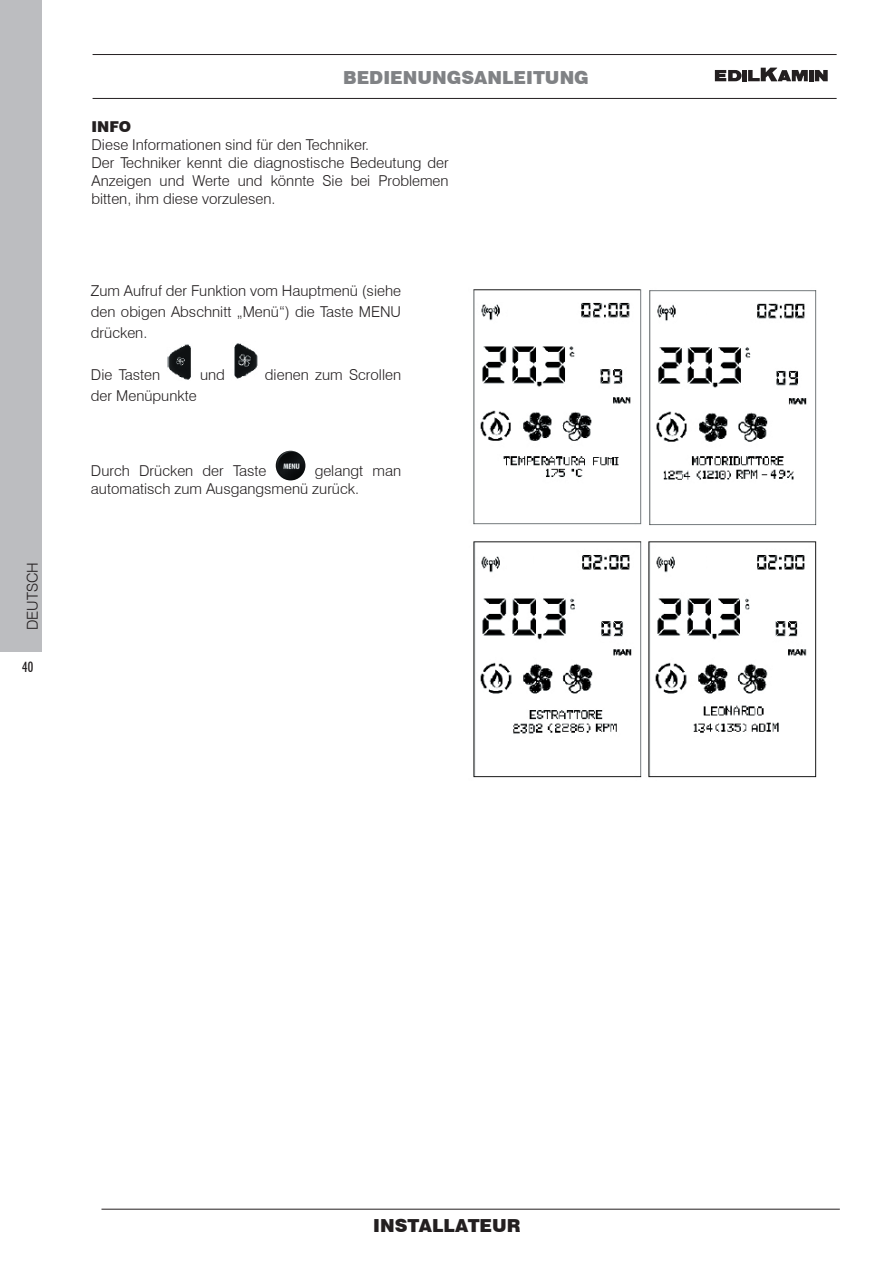
<style>
.page{position:relative;width:893px;height:1263px;background:#fff}
.page>*{position:absolute;margin:0;border:0;box-sizing:border-box;transform-origin:0 0}
.t1{font:900 18px "Swiss 721 BT";color:#808285}
.t2{font:900 18px "Swiss 721 BT";color:#231f20}
.t3{font:300 15px/18px "Swiss 721 BT";color:#231f20}
.t4{font:900 15px "Swiss 721 BT";color:#231f20}
.t5{font:500 condensed 14.25px "Futura BT";color:#231f20}
</style>
<div class="page">
<div style="left:0;top:0;width:42px;height:652px;background:#bcbdc0"></div>
<hr style="left:101px;top:1209px;width:739px;height:1px;background:#231f20">
<hr style="left:93px;top:54px;width:744px;height:1px;background:#231f20">
<hr style="left:93px;top:98px;width:744px;height:1px;background:#231f20">
<div style="left:809px;top:70px;width:5px;height:11px;background:#231f20"></div>
<div style="left:742px;top:70px;width:5px;height:11px;background:#231f20"></div>
<svg style="left:715px;top:70px;width:27px;height:11px"></svg>
<svg style="left:748px;top:68px;width:60px;height:13px"></svg>
<svg style="left:815px;top:70px;width:13px;height:11px"></svg>
<img style="left:276px;top:451px;width:29px;height:29px;border-radius:15px">
<img style="left:473px;top:289px;width:344px;height:489px">
<div style="left:509px;top:500px;width:126px;height:20px;background:#fff"></div>
<div style="left:685px;top:500px;width:126px;height:20px;background:#fff"></div>
<div style="left:685px;top:753px;width:126px;height:19px;background:#fff"></div>
<div style="left:513px;top:753px;width:126px;height:19px;background:#fff"></div>
<img style="left:167px;top:344px;width:24px;height:36px">
<img style="left:234px;top:343px;width:24px;height:36px">
<div style="left:508px;top:300px;width:26px;height:26px;background:#fff"></div>
<div style="left:680px;top:300px;width:26px;height:26px;background:#fff"></div>
<div style="left:680px;top:553px;width:26px;height:26px;background:#fff"></div>
<div style="left:507px;top:553px;width:26px;height:26px;background:#fff"></div>
<p class="t3" style="left:24px;top:630px;width:70px;rotate:-90deg">DEUTSCH</p>
<p class="t5" style="left:22px;top:658px;width:12px">40</p>
<p class="t1" style="left:343px;top:67px;width:247px">BEDIENUNGSANLEITUNG</p>
<p class="t4" style="left:91px;top:117px;width:41px">INFO</p>
<p class="t3" style="left:91px;top:135px;width:359px">Diese Informationen sind für den Techniker.<br>Der Techniker kennt die diagnostische Bedeutung der Anzeigen und Werte und könnte Sie bei Problemen bitten, ihm diese vorzulesen.</p>
<p class="t3" style="left:91px;top:280px;width:312px;line-height:21px;text-align:justify">Zum Aufruf der Funktion vom Hauptmenü (siehe den obigen Abschnitt „Menü“) die Taste MENU drücken.</p>
<p class="t3" style="left:91px;top:366px;width:71px">Die Tasten</p>
<p class="t3" style="left:200px;top:366px;width:26px">und</p>
<p class="t3" style="left:265px;top:366px;width:138px">dienen zum Scrollen</p>
<p class="t3" style="left:91px;top:387px;width:107px">der Menüpunkte</p>
<p class="t3" style="left:91px;top:462px;width:312px;text-indent:224px">gelangt man automatisch zum Ausgangsmenü zurück.</p>
<p class="t3" style="left:91px;top:462px;width:177px">Durch Drücken der Taste</p>
<p class="t2" style="left:373px;top:1215px;width:149px">INSTALLATEUR</p>
</div>
